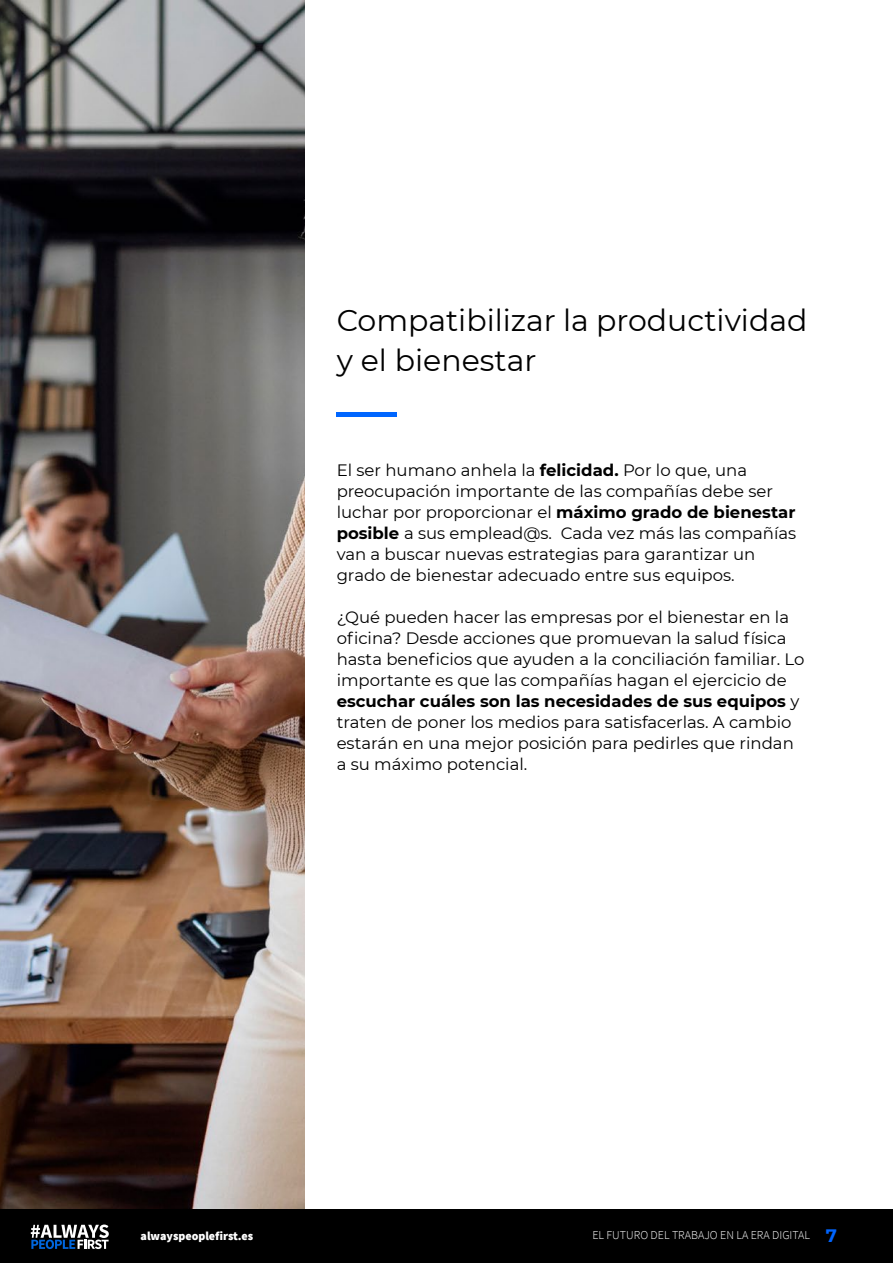
<style>
.page{position:relative;width:893px;height:1263px;background:#fff}
.page>*{position:absolute;margin:0;border:0;box-sizing:border-box;transform-origin:0 0}
.t1{font:30px/40.5px "Montserrat";color:#000}
.t2{font:16.5px/21px "Montserrat";color:#000}
.t3{font:300 12px "Source Sans Pro";color:#fff}
.t4{font:900 12px "Source Sans Pro";color:#fff}
.s1{font-weight:700}
.s2{font-family:"Montserrat";font-weight:700;font-size:18px;color:#0065ff}
</style>
<div class="page">
<div style="left:1px;top:1209px;width:892px;height:54px;background:#000"></div>
<svg style="left:31px;top:1224px;width:78px;height:25px"></svg>
<img style="left:0;top:0;width:304px;height:1209px">
<div style="left:337px;top:412px;width:60px;height:5px;background:#06f"></div>
<h1 class="t1" style="left:337px;top:299px;width:472px">Compatibilizar la productividad y el bienestar</h1>
<p class="t2" style="left:337px;top:459px;width:461px">El ser humano anhela la <span class="s1">felicidad.</span> Por lo que, una preocupación importante de las compañías debe ser luchar por proporcionar el <span class="s1">máximo grado de bienestar posible</span> a sus emplead@s. Cada vez más las compañías van a buscar nuevas estrategias para garantizar un grado de bienestar adecuado entre sus equipos.</p>
<p class="t2" style="left:337px;top:606px;width:469px">¿Qué pueden hacer las empresas por el bienestar en la oficina? Desde acciones que promuevan la salud física hasta beneficios que ayuden a la conciliación familiar. Lo importante es que las compañías hagan el ejercicio de <span class="s1">escuchar cuáles son las necesidades de sus equipos</span> y traten de poner los medios para satisfacerlas. A cambio estarán en una mejor posición para pedirles que rindan a su máximo potencial.</p>
<p class="t4" style="left:141px;top:1227px;width:114px">alwayspeoplefirst.es</p>
<p class="t3" style="left:592px;top:1227px;width:246px">EL FUTURO DEL TRABAJO EN LA ERA DIGITAL <span class="s2">7</span></p>
</div>
